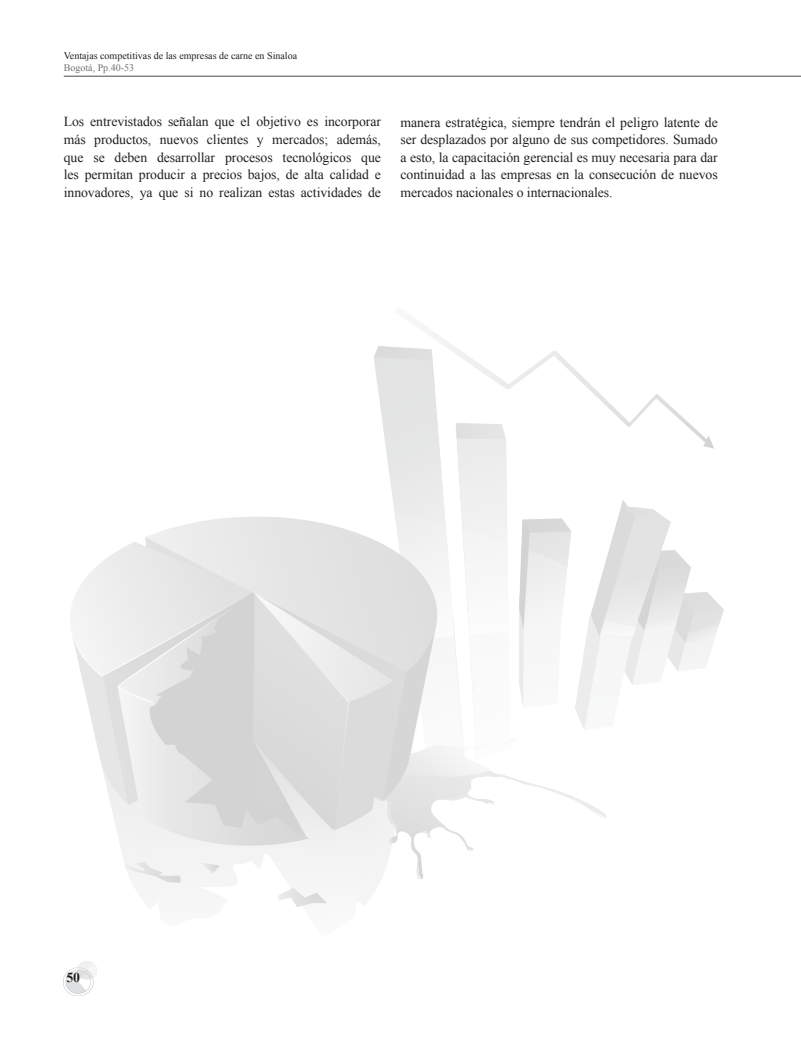
<style>
.page{position:relative;width:801px;height:1049px;background:#fff}
.page>*{position:absolute;margin:0;border:0;box-sizing:border-box;transform-origin:0 0}
.t1{font:13.75px/17.5px "Times New Roman";letter-spacing:-.005em;color:#231f20;text-align:justify}
.t2{font:700 13.75px "Times New Roman";color:#231f20}
.t3{font:10px "Times New Roman";color:#231f20}
.t4{font:10px "Times New Roman";color:#6f7073}
</style>
<div class="page">
<img style="left:63px;top:961px;width:33px;height:34px">
<hr style="left:64px;top:76px;width:737px;height:1px;background:#6c6d70">
<img style="left:71px;top:330px;width:652px;height:577px">
<p class="t3" style="left:64px;top:49px;width:235px">Ventajas competitivas de las empresas de carne en Sinaloa</p>
<p class="t4" style="left:64px;top:61px;width:72px">Bogotá, Pp.40-53</p>
<p class="t1" style="left:64px;top:113px;width:319px">Los entrevistados señalan que el objetivo es incorporar más productos, nuevos clientes y mercados; además, que se deben desarrollar procesos tecnológicos que les permitan producir a precios bajos, de alta calidad e innovadores, ya que si no realizan estas actividades de</p>
<p class="t1" style="left:400px;top:113px;width:319px">manera estratégica, siempre tendrán el peligro latente de ser desplazados por alguno de sus competidores. Sumado a esto, la capacitación gerencial es muy necesaria para dar continuidad a las empresas en la consecución de nuevos mercados nacionales o internacionales.</p>
<p class="t2" style="left:66px;top:968px;width:15px">50</p>
</div>
